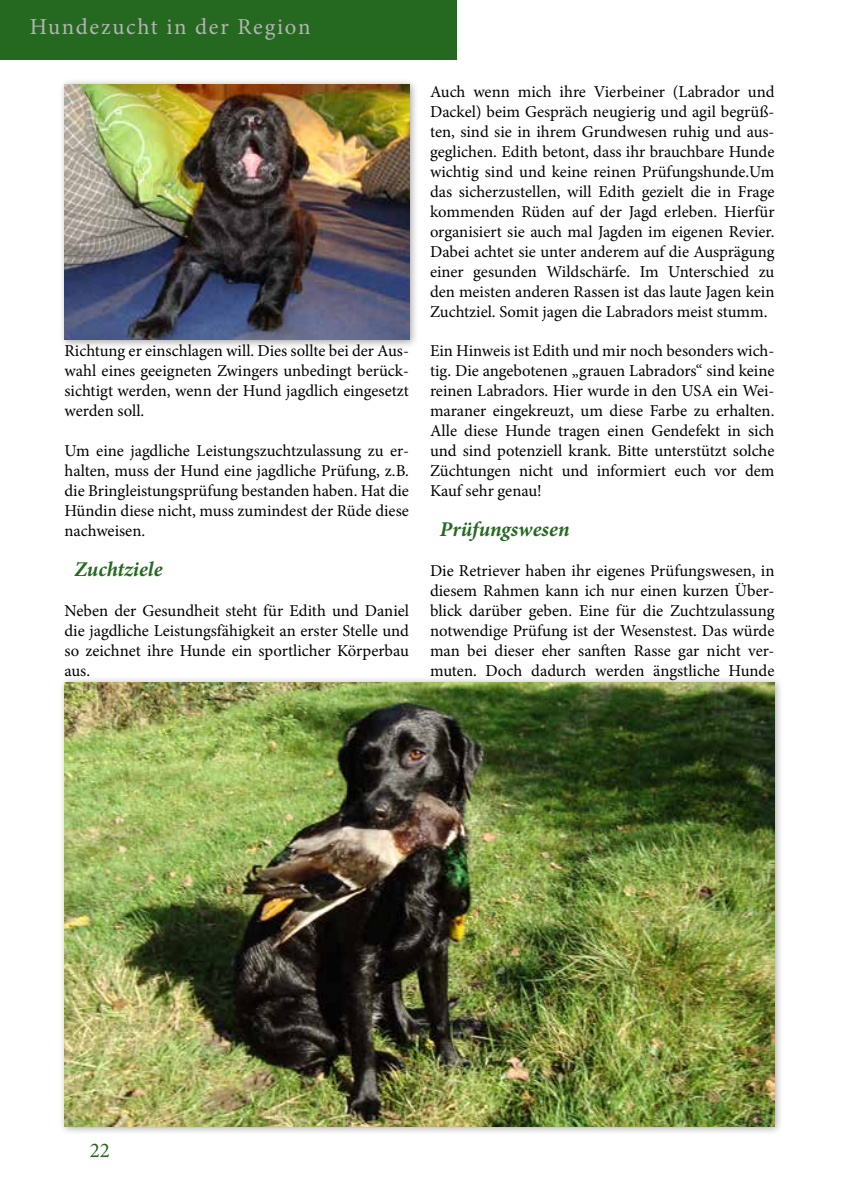
<style>
.page{position:relative;width:844px;height:1191px;background:#fff}
.page>*{position:absolute;margin:0;border:0;box-sizing:border-box;transform-origin:0 0}
.t1{font:22.75px "Minion Pro";letter-spacing:.075em;color:#b5b4b4}
.t2{font:italic 700 21px "Minion Pro";color:#256820}
.t3{font:21px "Minion Pro";color:#256820}
.t4{font:16.62px/19.9px "Minion Pro";color:#000;text-align:justify}
</style>
<div class="page">
<div style="left:58px;top:78px;width:361px;height:271px;background:#000;opacity:.35"></div>
<img style="left:64px;top:84px;width:345px;height:256px">
<div style="left:59px;top:676px;width:724px;height:460px;background:#000;opacity:.35"></div>
<img style="left:65px;top:682px;width:709px;height:444px">
<div style="left:0;top:0;width:456px;height:60px;background:#256820"></div>
<h1 class="t1" style="left:30px;top:12px;width:282px">Hundezucht in der Region</h1>
<p class="t4" style="left:64px;top:341px;width:346px">Richtung er einschlagen will. Dies sollte bei der Aus&shy;wahl eines geeigneten Zwingers unbedingt berück&shy;sichtigt werden, wenn der Hund jagdlich eingesetzt werden soll.</p>
<p class="t4" style="left:64px;top:441px;width:346px">Um eine jagdliche Leistungszuchtzulassung zu er&shy;halten, muss der Hund eine jagdliche Prüfung, z.B. die Bringleistungsprüfung bestanden haben. Hat die Hündin diese nicht, muss zumindest der Rüde diese nachweisen.</p>
<p class="t2" style="left:74px;top:554px;width:89px">Zuchtziele</p>
<p class="t4" style="left:64px;top:600px;width:346px">Neben der Gesundheit steht für Edith und Daniel die jagdliche Leistungsfähigkeit an erster Stelle und so zeichnet ihre Hunde ein sportlicher Körperbau aus.</p>
<p class="t4" style="left:430px;top:82px;width:346px">Auch wenn mich ihre Vierbeiner (Labrador und Dackel) beim Gespräch neugierig und agil begrüß&shy;ten, sind sie in ihrem Grundwesen ruhig und aus&shy;geglichen. Edith betont, dass ihr brauchbare Hunde wichtig sind und keine reinen Prüfungshunde.Um das sicherzustellen, will Edith gezielt die in Frage kommenden Rüden auf der Jagd erleben. Hierfür organisiert sie auch mal Jagden im eigenen Revier.<br>Dabei achtet sie unter anderem auf die Ausprägung einer gesunden Wildschärfe. Im Unterschied zu den meisten anderen Rassen ist das laute Jagen kein Zuchtziel. Somit jagen die Labradors meist stumm.</p>
<p class="t4" style="left:430px;top:341px;width:346px">Ein Hinweis ist Edith und mir noch besonders wich&shy;tig. Die angebotenen „grauen Labradors“ sind keine reinen Labradors. Hier wurde in den USA ein Wei&shy;maraner eingekreuzt, um diese Farbe zu erhalten.<br>Alle diese Hunde tragen einen Gendefekt in sich und sind potenziell krank. Bitte unterstützt solche Züchtungen nicht und informiert euch vor dem Kauf sehr genau!</p>
<p class="t2" style="left:440px;top:514px;width:131px">Prüfungswesen</p>
<p class="t4" style="left:430px;top:561px;width:346px">Die Retriever haben ihr eigenes Prüfungswesen, in diesem Rahmen kann ich nur einen kurzen Über&shy;blick darüber geben. Eine für die Zuchtzulassung notwendige Prüfung ist der Wesenstest. Das würde man bei dieser eher sanften Rasse gar nicht ver&shy;muten. Doch dadurch werden ängstliche Hunde</p>
<p class="t3" style="left:90px;top:1135px;width:22px">22</p>
</div>
